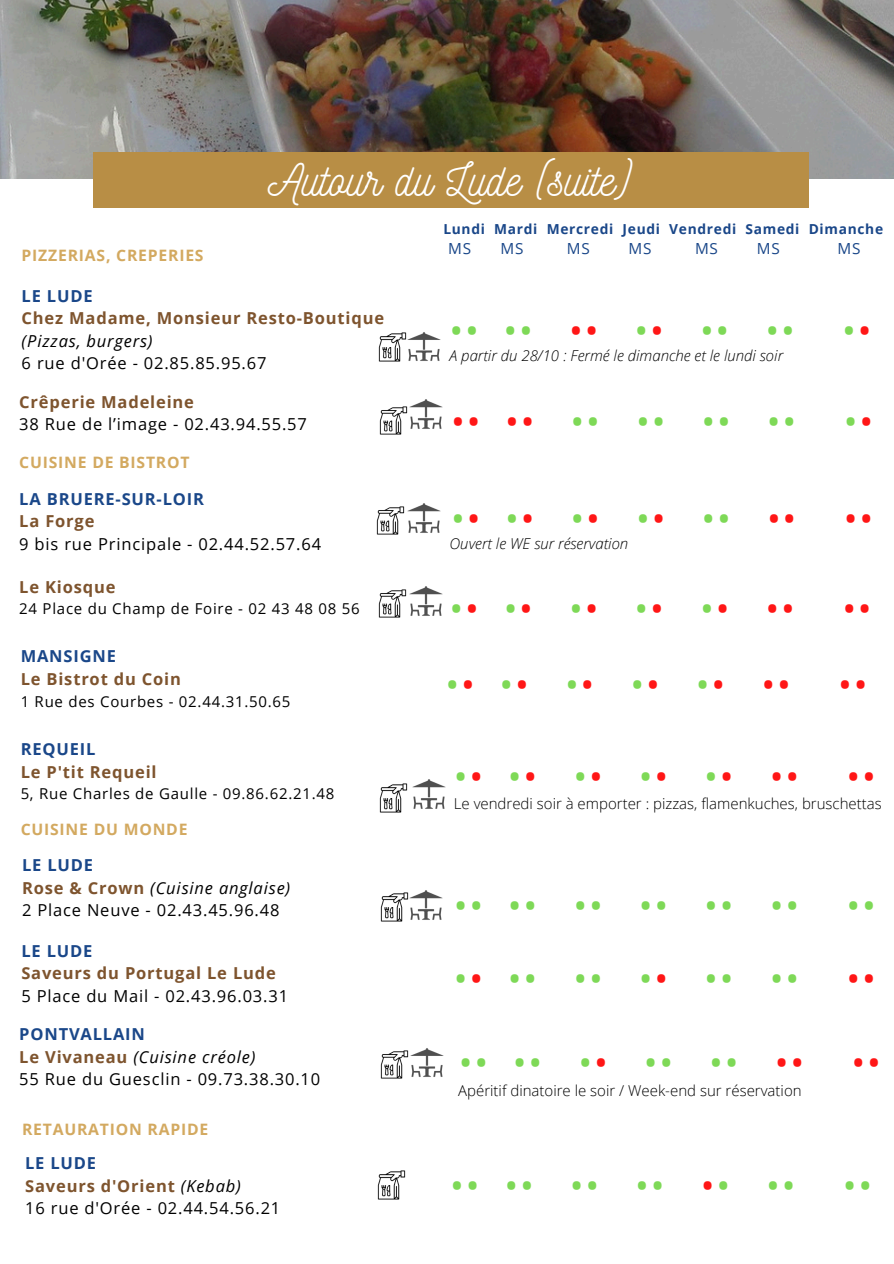
<style>
.page{position:relative;width:894px;height:1264px;background:#fff}
.page>*{position:absolute;margin:0;border:0;box-sizing:border-box;transform-origin:0 0}
.t1{font:45px "Nickainley";color:#fff}
.t2{font:36.75px "Open Sans";color:#7ed957}
.t3{font:36.75px "Open Sans";color:#ff1616}
.t4{font:16.5px/22.5px "Open Sans";letter-spacing:.05em;color:#000}
.t5{font:700 16.5px/22.5px "Open Sans";letter-spacing:.05em;color:#7e542e}
.t6{font:700 15.75px "Open Sans";letter-spacing:.05em;color:#d3a960}
.t7{font:15.3px "Open Sans";letter-spacing:.05em;color:#1a4789}
.t8{font:300 15px "Open Sans";color:#000}
.t9{font:15px "Open Sans";letter-spacing:.05em;color:#000}
.t10{font:italic 300 15px "Open Sans";color:#000}
.t11{font:700 13.8px "Open Sans";letter-spacing:.05em;color:#1a4789}
.s1{color:#1a4789}
.s2{font-weight:400;font-style:italic;color:#000}
.s3{font-weight:400;color:#000}
.s4{font-weight:700;color:#7e542e}
.s5{font-weight:700;color:#1a4789}
.s6{color:#ff1616}
.s7{color:#7ed957}
.s8{font-style:italic}
</style>
<div class="page">
<img style="left:0;top:0;width:893px;height:178px">
<div style="left:94px;top:153px;width:714px;height:55px;background:#b88e45"></div>
<img style="left:379px;top:784px;width:28px;height:28px">
<img style="left:412px;top:779px;width:33px;height:30px">
<img style="left:380px;top:892px;width:28px;height:29px">
<img style="left:409px;top:890px;width:33px;height:30px">
<img style="left:377px;top:1170px;width:29px;height:28px">
<img style="left:410px;top:1048px;width:33px;height:29px">
<img style="left:409px;top:586px;width:33px;height:30px">
<img style="left:378px;top:589px;width:28px;height:28px">
<img style="left:380px;top:1050px;width:28px;height:28px">
<img style="left:407px;top:503px;width:33px;height:30px">
<img style="left:376px;top:506px;width:28px;height:28px">
<img style="left:407px;top:332px;width:33px;height:29px">
<img style="left:378px;top:333px;width:28px;height:28px">
<img style="left:379px;top:406px;width:28px;height:28px">
<img style="left:409px;top:399px;width:33px;height:30px">
<p class="t6" style="left:22px;top:244px;width:183px">PIZZERIAS, CREPERIES</p>
<h1 class="t1" style="left:268px;top:151px;width:368px">Autour du Lude (suite)</h1>
<h2 class="t11" style="left:443px;top:219px;width:441px">Lundi Mardi Mercredi Jeudi Vendredi Samedi Dimanche</h2>
<p class="t7" style="left:448px;top:238px;width:24px">MS</p>
<p class="t7" style="left:500px;top:238px;width:24px">MS</p>
<p class="t7" style="left:566px;top:238px;width:24px">MS</p>
<p class="t7" style="left:628px;top:238px;width:24px">MS</p>
<p class="t7" style="left:694px;top:238px;width:24px">MS</p>
<p class="t7" style="left:756px;top:238px;width:24px">MS</p>
<p class="t7" style="left:837px;top:238px;width:24px">MS</p>
<p class="t5" style="left:22px;top:284px;width:364px"><span class="s1">LE LUDE<br></span>Chez Madame, Monsieur Resto-Boutique <span class="s2">(Pizzas, burgers)<br></span><span class="s3">6 rue d'Orée - 02.85.85.95.67</span></p>
<h2 class="t4" style="left:19px;top:390px;width:289px"><span class="s4">Crêperie Madeleine<br></span>38 Rue de l’image - 02.43.94.55.57</h2>
<p class="t6" style="left:19px;top:451px;width:172px">CUISINE DE BISTROT</p>
<h3 class="t4" style="left:19px;top:487px;width:303px"><span class="s5">LA BRUERE-SUR-LOIR<br></span><span class="s4">La Forge<br></span>9 bis rue Principale - 02.44.52.57.64</h3>
<p class="t2" style="left:449px;top:305px;width:346px">•• •• <span class="s6">••</span> •<span class="s6">•</span> •• ••</p>
<p class="t2" style="left:842px;top:305px;width:31px">•<span class="s6">•</span></p>
<h3 class="t10" style="left:449px;top:345px;width:335px">A partir du 28/10 : Fermé le dimanche et le lundi soir</h3>
<h3 class="t2" style="left:451px;top:395px;width:346px"><span class="s6">•• ••</span> •• •• •• ••</h3>
<h3 class="t2" style="left:843px;top:395px;width:31px">•<span class="s6">•</span></h3>
<p class="t2" style="left:451px;top:493px;width:347px">•<span class="s6">•</span> •<span class="s6">•</span> •<span class="s6">•</span> •<span class="s6">•</span> •• <span class="s6">••</span></p>
<p class="t3" style="left:843px;top:493px;width:31px">••</p>
<p class="t10" style="left:449px;top:532px;width:180px">Ouvert le WE sur réservation</p>
<p class="t5" style="left:19px;top:575px;width:98px">Le Kiosque</p>
<p class="t9" style="left:19px;top:598px;width:342px">24 Place du Champ de Foire - 02 43 48 08 56</p>
<h2 class="t3" style="left:449px;top:582px;width:347px"><span class="s7">•</span>• <span class="s7">•</span>• <span class="s7">•</span>• <span class="s7">•</span>• <span class="s7">•</span>• ••</h2>
<h2 class="t3" style="left:842px;top:582px;width:31px">••</h2>
<h3 class="t5" style="left:21px;top:644px;width:162px"><span class="s1">MANSIGNE<br></span>Le Bistrot du Coin</h3>
<h3 class="t9" style="left:21px;top:690px;width:271px">1 Rue des Courbes - 02.44.31.50.65</h3>
<h3 class="t5" style="left:21px;top:736px;width:137px;line-height:23px"><span class="s1">REQUEIL<br></span>Le P'tit Requeil</h3>
<h3 class="t9" style="left:21px;top:783px;width:315px">5, Rue Charles de Gaulle - 09.86.62.21.48</h3>
<h3 class="t6" style="left:21px;top:818px;width:168px">CUISINE DU MONDE</h3>
<p class="t4" style="left:22px;top:853px;width:270px"><span class="s5">LE LUDE<br></span><span class="s4">Rose &amp; Crown</span> <span class="s8">(Cuisine anglaise)<br></span>2 Place Neuve - 02.43.45.96.48</p>
<p class="t4" style="left:21px;top:939px;width:268px"><span class="s5">LE LUDE<br></span><span class="s4">Saveurs du Portugal Le Lude<br></span>5 Place du Mail - 02.43.96.03.31</p>
<p class="t4" style="left:19px;top:1022px;width:302px"><span class="s5">PONTVALLAIN<br></span><span class="s4">Le Vivaneau</span> <span class="s8">(Cuisine créole)<br></span>55 Rue du Guesclin - 09.73.38.30.10</p>
<h2 class="t6" style="left:22px;top:1118px;width:188px">RETAURATION RAPIDE</h2>
<h3 class="t4" style="left:25px;top:1151px;width:256px"><span class="s5">LE LUDE<br></span><span class="s4">Saveurs d'Orient</span> <span class="s8">(Kebab)<br></span>16 rue d'Orée - 02.44.54.56.21</h3>
<p class="t3" style="left:445px;top:658px;width:347px"><span class="s7">•</span>• <span class="s7">•</span>• <span class="s7">•</span>• <span class="s7">•</span>• <span class="s7">•</span>• ••</p>
<p class="t3" style="left:838px;top:658px;width:31px">••</p>
<h3 class="t3" style="left:453px;top:751px;width:347px"><span class="s7">•</span>• <span class="s7">•</span>• <span class="s7">•</span>• <span class="s7">•</span>• <span class="s7">•</span>• ••</h3>
<h3 class="t3" style="left:846px;top:751px;width:31px">••</h3>
<p class="t8" style="left:453px;top:793px;width:429px">Le vendredi soir à emporter : pizzas, flamenkuches, bruschettas</p>
<p class="t2" style="left:453px;top:879px;width:346px">•• •• •• •• •• ••</p>
<p class="t2" style="left:846px;top:879px;width:31px">••</p>
<p class="t2" style="left:453px;top:952px;width:347px">•<span class="s6">•</span> •• •• •<span class="s6">•</span> •• ••</p>
<p class="t3" style="left:846px;top:952px;width:31px">••</p>
<h3 class="t2" style="left:459px;top:1036px;width:346px">•• •• •<span class="s6">•</span> •• •• <span class="s6">••</span></h3>
<h3 class="t3" style="left:851px;top:1036px;width:31px">••</h3>
<p class="t8" style="left:458px;top:1080px;width:345px">Apéritif dinatoire le soir / Week-end sur réservation</p>
<p class="t2" style="left:450px;top:1159px;width:346px">•• •• •• •• <span class="s6">•</span>• ••</p>
<p class="t2" style="left:842px;top:1159px;width:31px">••</p>
</div>
